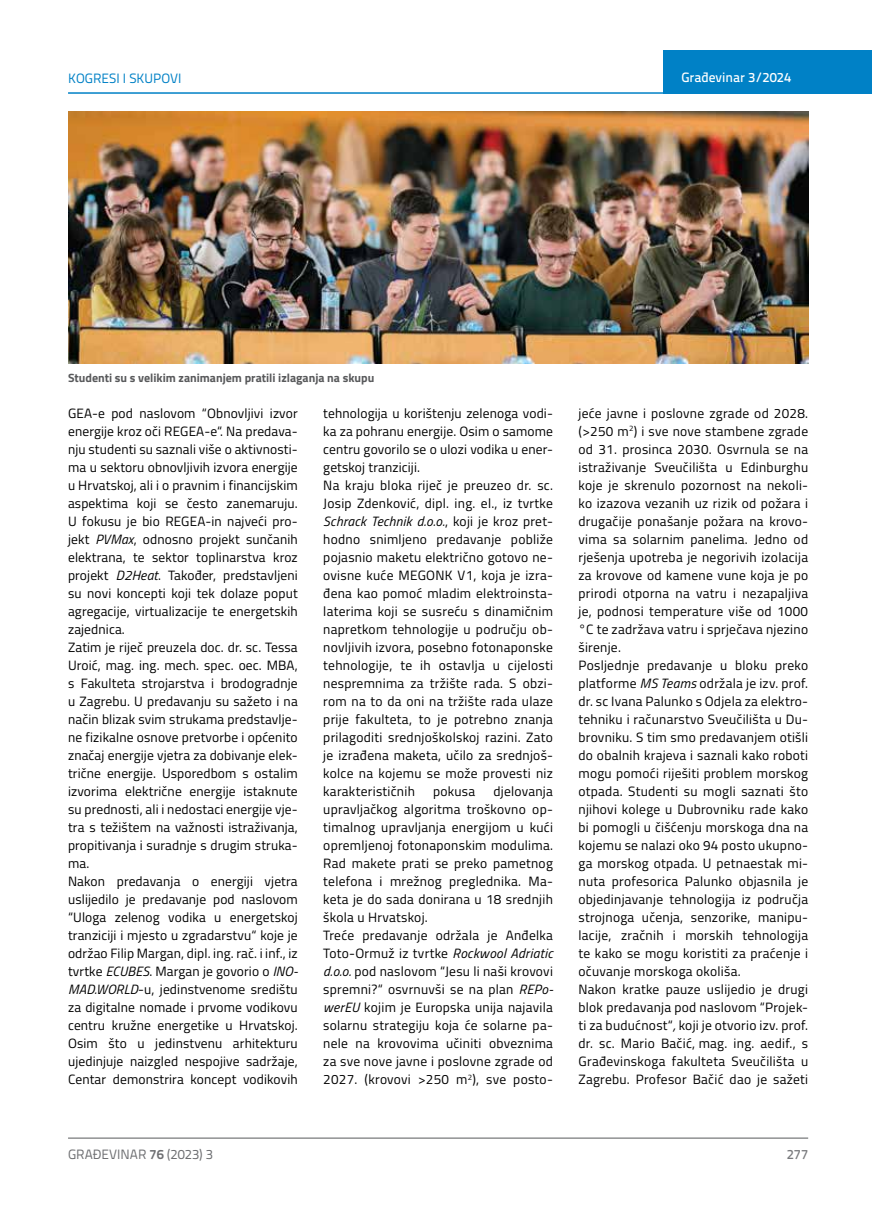
<style>
.page{position:relative;width:872px;height:1212px;background:#fff}
.page>*{position:absolute;margin:0;border:0;box-sizing:border-box;transform-origin:0 0}
.t1{font:13.5px/18px "Titillium";letter-spacing:.02em;color:#000}
.t2{font:13.5px "Titillium Text 22 L";color:#6d6e71}
.t3{font:500 13.5px "Titillium Text 22 L";color:#fff}
.t4{font:13.5px "Titillium Text 22 L";color:#0081c6}
.t5{font:500 13.5px "Titillium Text 22 L";color:#797a7d}
.t6{font:700 12px "Titillium";color:#58595b}
.s1{font-style:italic}
.s2{font-weight:700}
</style>
<div class="page">
<div style="left:663px;top:50px;width:209px;height:44px;background:#0081c6"></div>
<hr style="left:68px;top:92px;width:804px;height:2px;background:#0081c6">
<hr style="left:68px;top:1138px;width:740px;height:1px;background:#58595b">
<img style="left:68px;top:112px;width:740px;height:252px">
<p class="t4" style="left:68px;top:68px;width:115px">KOGRESI I SKUPOVI</p>
<p class="t3" style="left:681px;top:67px;width:111px">Građevinar 3/2024</p>
<p class="t6" style="left:68px;top:368px;width:308px">Studenti su s velikim zanimanjem pratili izlaganja na skupu</p>
<p class="t1" style="left:68px;top:403px;width:231px">GEA-e pod naslovom “Obnovljivi izvor energije kroz oči REGEA-e“. Na predava&shy;nju studenti su saznali više o aktivnosti&shy;ma u sektoru obnovljivih izvora energije u Hrvatskoj, ali i o pravnim i financijskim aspektima koji se često zanemaruju.<br>U fokusu je bio REGEA-in najveći pro&shy;jekt <span class="s1">PVMax</span>, odnosno projekt sunčanih elektrana, te sektor toplinarstva kroz projekt <span class="s1">D2Heat</span>. Također, predstavljeni su novi koncepti koji tek dolaze poput agregacije, virtualizacije te energetskih zajednica.<br>Zatim je riječ preuzela doc. dr. sc. Tessa Uroić, mag. ing. mech. spec. oec. MBA, s Fakulteta strojarstva i brodogradnje u Zagrebu. U predavanju su sažeto i na način blizak svim strukama predstavlje&shy;ne fizikalne osnove pretvorbe i općenito značaj energije vjetra za dobivanje elek&shy;trične energije. Usporedbom s ostalim izvorima električne energije istaknute su prednosti, ali i nedostaci energije vje&shy;tra s težištem na važnosti istraživanja, propitivanja i suradnje s drugim struka&shy;ma.<br>Nakon predavanja o energiji vjetra uslijedilo je predavanje pod naslovom “Uloga zelenog vodika u energetskoj tranziciji i mjesto u zgradarstvu“ koje je održao Filip Margan, dipl. ing. rač. i inf., iz tvrtke <span class="s1">ECUBES</span>. Margan je govorio o <span class="s1">INO-MAD.WORLD</span>-u, jedinstvenome središtu za digitalne nomade i prvome vodikovu centru kružne energetike u Hrvatskoj.<br>Osim što u jedinstvenu arhitekturu ujedinjuje naizgled nespojive sadržaje, Centar demonstrira koncept vodikovih</p>
<p class="t1" style="left:323px;top:403px;width:231px">tehnologija u korištenju zelenoga vodi&shy;ka za pohranu energije. Osim o samome centru govorilo se o ulozi vodika u ener&shy;getskoj tranziciji.<br>Na kraju bloka riječ je preuzeo dr. sc.<br>Josip Zdenković, dipl. ing. el., iz tvrtke <span class="s1">Schrack Technik d.o.o.</span>, koji je kroz pret&shy;hodno snimljeno predavanje pobliže pojasnio maketu električno gotovo ne&shy;ovisne kuće MEGONK V1, koja je izra&shy;đena kao pomoć mladim elektroinsta&shy;laterima koji se susreću s dinamičnim napretkom tehnologije u području ob&shy;novljivih izvora, posebno fotonaponske tehnologije, te ih ostavlja u cijelosti nespremnima za tržište rada. S obzi&shy;rom na to da oni na tržište rada ulaze prije fakulteta, to je potrebno znanja prilagoditi srednjoškolskoj razini. Zato je izrađena maketa, učilo za srednjoš&shy;kolce na kojemu se može provesti niz karakterističnih</p>
<p class="t1" style="left:323px;top:781px;width:231px;text-indent:170px">djelovanja upravljačkog algoritma troškovno op&shy;timalnog upravljanja energijom u kući opremljenoj fotonaponskim modulima.<br>Rad makete prati se preko pametnog telefona i mrežnog preglednika. Ma&shy;keta je do sada donirana u 18 srednjih škola u Hrvatskoj.<br>Treće predavanje održala je Anđelka Toto-Ormuž iz tvrtke <span class="s1">Rockwool Adriatic d.o.o.</span> pod naslovom “Jesu li naši krovovi spremni?“ osvrnuvši se na plan <span class="s1">REPo&shy;werEU</span> kojim je Europska unija najavila solarnu strategiju koja će solarne pa&shy;nele na krovovima učiniti obveznima za sve nove javne i poslovne zgrade od 2027. (krovovi &gt;250 m<sup>2</sup>), sve posto-</p>
<p class="t1" style="left:433px;top:781px;width:44px">pokusa</p>
<p class="t1" style="left:578px;top:403px;width:231px">jeće javne i poslovne zgrade od 2028. (&gt;250 m<sup>2</sup>) i sve nove stambene zgrade od 31. prosinca 2030. Osvrnula se na istraživanje Sveučilišta u Edinburghu koje je skrenulo pozornost na nekoli&shy;ko izazova vezanih uz rizik od požara i drugačije ponašanje požara na krovo&shy;vima sa solarnim panelima. Jedno od rješenja upotreba je negorivih izolacija za krovove od kamene vune koja je po prirodi otporna na vatru i nezapaljiva je, podnosi temperature više od 1000 °C te zadržava vatru i sprječava njezino širenje.<br>Posljednje predavanje u bloku preko platforme <span class="s1">MS Teams</span> održala je izv. prof. dr. sc Ivana Palunko s Odjela za elektro&shy;tehniku i računarstvo Sveučilišta u Du&shy;brovniku. S tim smo predavanjem otišli do obalnih krajeva i saznali kako roboti mogu pomoći riješiti problem morskog otpada. Studenti su mogli saznati što njihovi kolege u Dubrovniku rade kako bi pomogli u čišćenju morskoga dna na kojemu se nalazi oko 94 posto ukupno&shy;ga morskog otpada. U petnaestak mi&shy;nuta profesorica Palunko objasnila je objedinjavanje tehnologija iz područja strojnoga učenja, senzorike, manipu&shy;lacije, zračnih i morskih tehnologija te kako se mogu koristiti za praćenje i očuvanje morskoga okoliša.<br>Nakon kratke pauze uslijedio je drugi blok predavanja pod naslovom “Projek&shy;ti za budućnost“<span class="s1">,</span> koji je otvorio izv. prof. dr. sc. Mario Bačić, mag. ing. aedif., s Građevinskoga fakulteta Sveučilišta u Zagrebu. Profesor Bačić dao je sažeti</p>
<p class="t2" style="left:68px;top:1144px;width:146px">GRAĐEVINAR <span class="s2">76</span> (2023) 3</p>
<p class="t5" style="left:786px;top:1144px;width:23px">277</p>
</div>
